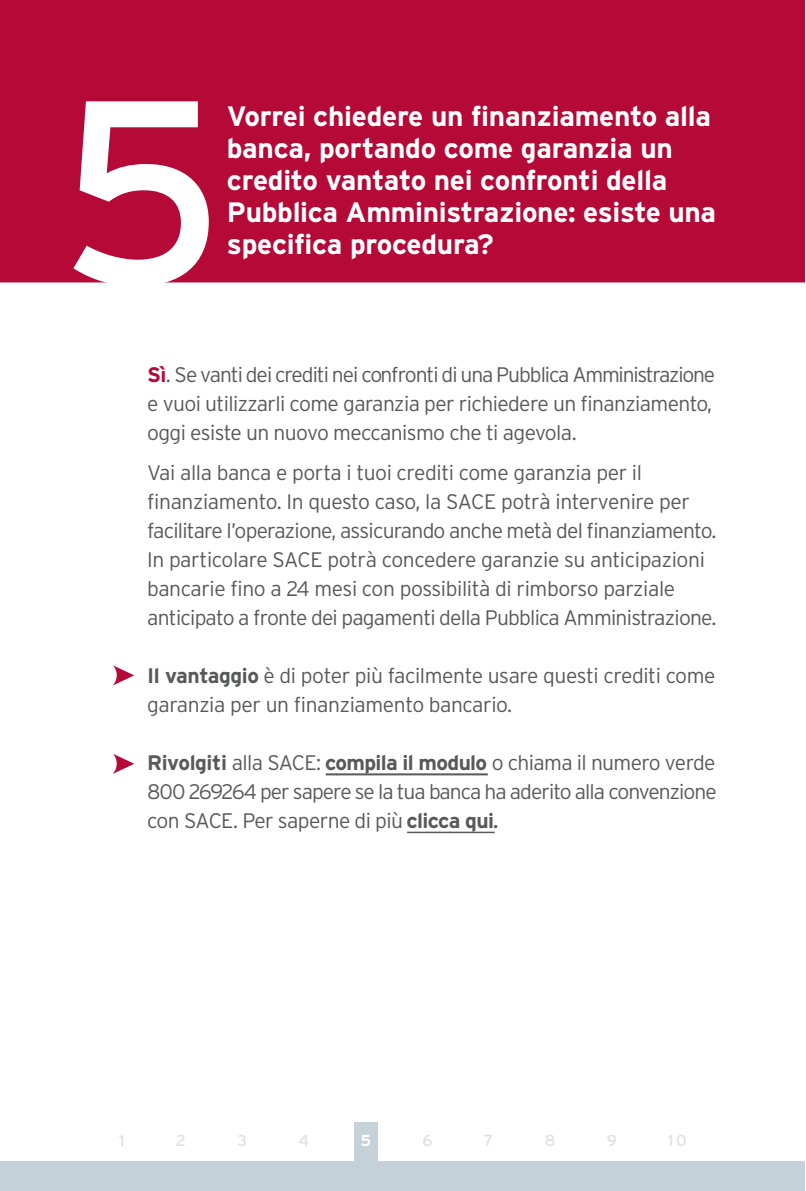
<style>
.page{position:relative;width:806px;height:1191px;background:#fff}
.page>*{position:absolute;margin:0;border:0;box-sizing:border-box;transform-origin:0 0}
.t1{font:260px "Interstate";color:#fff}
.t2{font:700 28px/32px "Interstate";letter-spacing:-.01em;color:#fff}
.t3{font:300 21px/29px "Interstate";letter-spacing:-.03em;color:#58595b}
.t4{font:16px "Interstate";color:#e0e1e2}
.t5{font:700 16px "Interstate";color:#fff}
.s1{font-weight:700;color:#b50937}
.s2{font-weight:700}
.s3{font-weight:400}
</style>
<div class="page">
<div style="left:0;top:1px;width:804px;height:1190px;background:#b50937"></div>
<div style="left:0;top:282px;width:804px;height:879px;background:#fff"></div>
<div style="left:354px;top:1121px;width:23px;height:43px;background:#c5d1d8"></div>
<div style="left:0;top:1161px;width:804px;height:30px;background:#c5d1d8"></div>
<svg style="left:325px;top:773px;width:11px;height:2px"></svg>
<hr style="left:336px;top:773px;width:151px;height:2px;background:#58595b">
<hr style="left:407px;top:831px;width:32px;height:2px;background:#58595b">
<svg style="left:438px;top:831px;width:11px;height:2px"></svg>
<hr style="left:449px;top:831px;width:45px;height:2px;background:#58595b">
<svg style="left:113px;top:665px;width:21px;height:20px"></svg>
<svg style="left:113px;top:754px;width:21px;height:19px"></svg>
<h1 class="t1" style="left:59px;top:46px;width:167px">5</h1>
<h2 class="t2" style="left:227px;top:99px;width:490px">Vorrei chiedere un finanziamento alla banca, portando come garanzia un credito vantato nei confronti della Pubblica Amministrazione: esiste una specifica procedura?</h2>
<p class="t3" style="left:147px;top:360px;width:569px"><span class="s1">Sì</span>. Se vanti dei crediti nei confronti di una Pubblica Amministrazione e vuoi utilizzarli come garanzia per richiedere un finanziamento, oggi esiste un nuovo meccanismo che ti agevola.</p>
<p class="t3" style="left:147px;top:458px;width:570px">Vai alla banca e porta i tuoi crediti come garanzia per il finanziamento. In questo caso, la SACE potrà intervenire per facilitare l’operazione, assicurando anche metà del finanziamento.<br>In particolare SACE potrà concedere garanzie su anticipazioni bancarie fino a 24 mesi con possibilità di rimborso parziale anticipato a fronte dei pagamenti della Pubblica Amministrazione.</p>
<p class="t3" style="left:147px;top:661px;width:569px"><span class="s2">Il vantaggio</span> è di poter più facilmente usare questi crediti come garanzia per un finanziamento bancario.</p>
<p class="t3" style="left:147px;top:748px;width:570px;text-align:justify"><span class="s2">Rivolgiti</span> alla SACE: <span class="s2">compila il modulo</span> o chiama il numero verde 800 269264 per sapere se la tua banca ha aderito alla convenzione con SACE. Per saperne di più <span class="s2">clicca qui</span><span class="s3">.</span></p>
<p class="t4" style="left:119px;top:1131px;width:7px">1</p>
<p class="t4" style="left:176px;top:1131px;width:12px">2</p>
<p class="t4" style="left:237px;top:1131px;width:11px">3</p>
<p class="t4" style="left:298px;top:1131px;width:12px">4</p>
<p class="t5" style="left:360px;top:1131px;width:12px">5</p>
<p class="t4" style="left:422px;top:1131px;width:12px">6</p>
<p class="t4" style="left:483px;top:1131px;width:11px">7</p>
<p class="t4" style="left:544px;top:1131px;width:12px">8</p>
<p class="t4" style="left:606px;top:1131px;width:12px">9</p>
<p class="t4" style="left:667px;top:1131px;width:20px">10</p>
</div>
